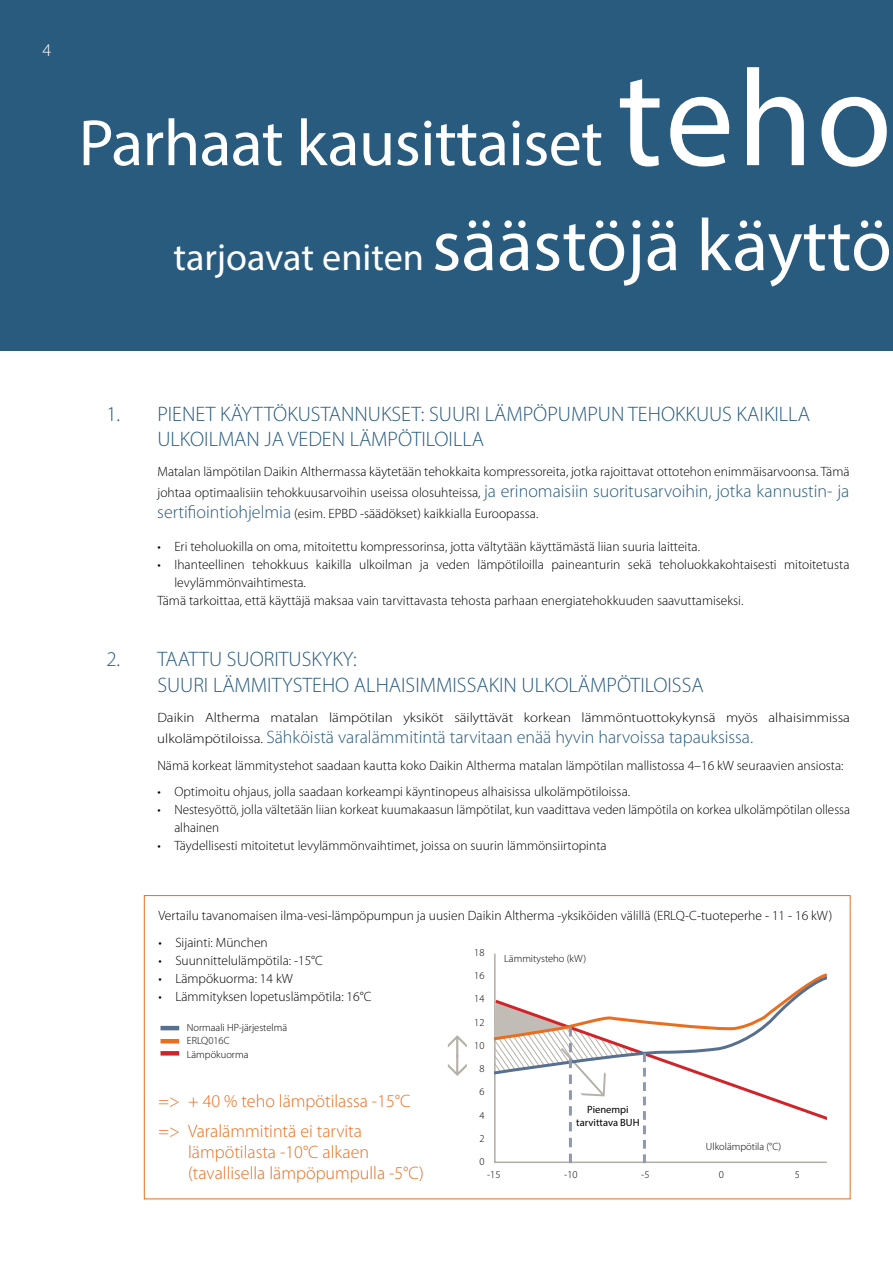
<style>
.page{position:relative;width:893px;height:1263px;background:#fff}
.page>*{position:absolute;margin:0;border:0;box-sizing:border-box;transform-origin:0 0}
.t1{font:66px "Myriad Pro";letter-spacing:-.01em;color:#fff}
.t2{font:38.1px "Myriad Pro";color:#fff}
.t3{font:300 21px/25.2px "Myriad Pro";color:#285b7e}
.t4{font:300 18px/29.5px "Myriad Pro";color:#e96e1f}
.t5{font:300 18px "Myriad Pro";color:#285b7e}
.t6{font:300 18px "Myriad Pro";color:#fff}
.t7{font:300 13.5px/21px "Myriad Pro";color:#000;text-align:justify}
.t8{font:300 13.5px "Myriad Pro";color:#000;scale:1.1 1}
.t9{font:300 10.5px/13.5px "Myriad Pro";color:#000}
.t10{font:10.5px/12.6px "Myriad Pro";color:#000;text-align:center}
.s1{font-size:138px}
.s2{font-size:74.1px}
.s3{font-size:18px;color:#285b7e}
.s4{font-size:13.5px;color:#000}
</style>
<div class="page">
<svg style="left:448px;top:1035px;width:19px;height:41px"></svg>
<svg style="left:493px;top:971px;width:334px;height:192px"></svg>
<hr style="left:161px;top:1026px;width:18px;height:4px;background:#577090">
<hr style="left:161px;top:1039px;width:18px;height:4px;background:#e96e1f">
<svg style="left:161px;top:1051px;width:18px;height:4px"></svg>
<div style="left:0;top:0;width:893px;height:351px;background:#285b7e"></div>
<h3 class="t6" style="left:43px;top:40px;width:10px">4</h3>
<h1 class="t1" style="left:79px;top:102px;width:815px">Parhaat kausittaiset <span class="s1">teho</span></h1>
<h2 class="t2" style="left:173px;top:234px;width:720px">tarjoavat eniten <span class="s2">säästöjä käyttö</span></h2>
<h3 class="t3" style="left:106px;top:401px;width:15px">1.</h3>
<h3 class="t3" style="left:106px;top:647px;width:15px">2.</h3>
<h3 class="t3" style="left:157px;top:401px;width:654px">PIENET KÄYTTÖKUSTANNUKSET: SUURI LÄMPÖPUMPUN TEHOKKUUS KAIKILLA<br>ULKOILMAN JA VEDEN LÄMPÖTILOILLA</h3>
<p class="t7" style="left:157px;top:462px;width:694px">Matalan lämpötilan Daikin Althermassa käytetään tehokkaita kompressoreita, jotka rajoittavat ottotehon enimmäisarvoonsa. Tämä johtaa optimaalisiin tehokkuusarvoihin useissa olosuhteissa, <span class="s3">ja erinomaisiin suoritusarvoihin, jotka kannustin- ja sertifiointiohjelmia</span> (esim. EPBD -säädökset) kaikkialla Euroopassa.</p>
<p class="t7" style="left:157px;top:536px;width:544px">• Eri teholuokilla on oma, mitoitettu kompressorinsa, jotta vältytään käyttämästä liian suuria laitteita.</p>
<p class="t7" style="left:157px;top:554px;width:694px">• Ihanteellinen tehokkuus kaikilla ulkoilman ja veden lämpötiloilla paineanturin sekä teholuokkakohtaisesti mitoitetusta</p>
<p class="t7" style="left:174px;top:572px;width:133px">levylämmönvaihtimesta.</p>
<p class="t7" style="left:157px;top:590px;width:587px">Tämä tarkoittaa, että käyttäjä maksaa vain tarvittavasta tehosta parhaan energiatehokkuuden saavuttamiseksi.</p>
<h3 class="t3" style="left:157px;top:647px;width:548px">TAATTU SUORITUSKYKY:<br>SUURI LÄMMITYSTEHO ALHAISIMMISSAKIN ULKOLÄMPÖTILOISSA</h3>
<p class="t8" style="left:157px;top:710px;width:631px">Daikin Altherma matalan lämpötilan yksiköt säilyttävät korkean lämmöntuottokykynsä myös alhaisimmissa</p>
<h3 class="t5" style="left:157px;top:727px;width:597px"><span class="s4">ulkolämpötiloissa.</span> Sähköistä varalämmitintä tarvitaan enää hyvin harvoissa tapauksissa.</h3>
<p class="t7" style="left:157px;top:755px;width:688px">Nämä korkeat lämmitystehot saadaan kautta koko Daikin Altherma matalan lämpötilan mallistossa 4–16 kW seuraavien ansiosta:</p>
<p class="t7" style="left:157px;top:781px;width:474px">• Optimoitu ohjaus, jolla saadaan korkeampi käyntinopeus alhaisissa ulkolämpötiloissa.</p>
<p class="t7" style="left:174px;top:801px;width:677px;line-height:18px;text-indent:-17px">• Nestesyöttö, jolla vältetään liian korkeat kuumakaasun lämpötilat, kun vaadittava veden lämpötila on korkea ulkolämpötilan ollessa alhainen</p>
<p class="t7" style="left:157px;top:835px;width:451px">• Täydellisesti mitoitetut levylämmönvaihtimet, joissa on suurin lämmönsiirtopinta</p>
<p class="t7" style="left:158px;top:905px;width:676px">Vertailu tavanomaisen ilma-vesi-lämpöpumpun ja uusien Daikin Altherma -yksiköiden välillä (ERLQ-C-tuoteperhe - 11 - 16 kW)</p>
<p class="t7" style="left:158px;top:932px;width:111px">• Sijainti: München</p>
<p class="t7" style="left:158px;top:950px;width:166px">• Suunnittelulämpötila: -15°C</p>
<p class="t7" style="left:158px;top:968px;width:136px">• Lämpökuorma: 14 kW</p>
<p class="t7" style="left:158px;top:986px;width:215px">• Lämmityksen lopetuslämpötila: 16°C</p>
<p class="t9" style="left:474px;top:946px;width:12px">18</p>
<p class="t9" style="left:474px;top:969px;width:12px">16</p>
<p class="t9" style="left:474px;top:992px;width:12px">14</p>
<p class="t9" style="left:474px;top:1015px;width:12px">12</p>
<p class="t9" style="left:474px;top:1039px;width:12px">10</p>
<p class="t9" style="left:479px;top:1062px;width:7px">8</p>
<p class="t9" style="left:479px;top:1085px;width:7px">6</p>
<p class="t9" style="left:479px;top:1109px;width:7px">4</p>
<p class="t9" style="left:479px;top:1132px;width:7px">2</p>
<p class="t9" style="left:479px;top:1155px;width:7px">0</p>
<p class="t9" style="left:504px;top:951px;width:83px">Lämmitysteho (kW)</p>
<p class="t9" style="left:187px;top:1021px;width:102px">Normaali HP-järjestelmä<br>ERLQ016C<br>Lämpökuorma</p>
<h3 class="t4" style="left:158px;top:1087px;width:254px">=&gt; + 40 % teho lämpötilassa -15°C =&gt; Varalämmitintä ei tarvita</h3>
<h3 class="t4" style="left:188px;top:1141px;width:237px;line-height:21px">lämpötilasta -10°C alkaen (tavallisella lämpöpumpulla -5°C)</h3>
<p class="t10" style="left:576px;top:1103px;width:65px">Pienempi tarvittava BUH</p>
<p class="t9" style="left:706px;top:1140px;width:77px">Ulkolämpötila (°C)</p>
<p class="t9" style="left:487px;top:1168px;width:15px">-15</p>
<p class="t9" style="left:564px;top:1168px;width:15px">-10</p>
<p class="t9" style="left:641px;top:1168px;width:10px">-5</p>
<p class="t9" style="left:719px;top:1168px;width:7px">0</p>
<p class="t9" style="left:795px;top:1168px;width:7px">5</p>
</div>
